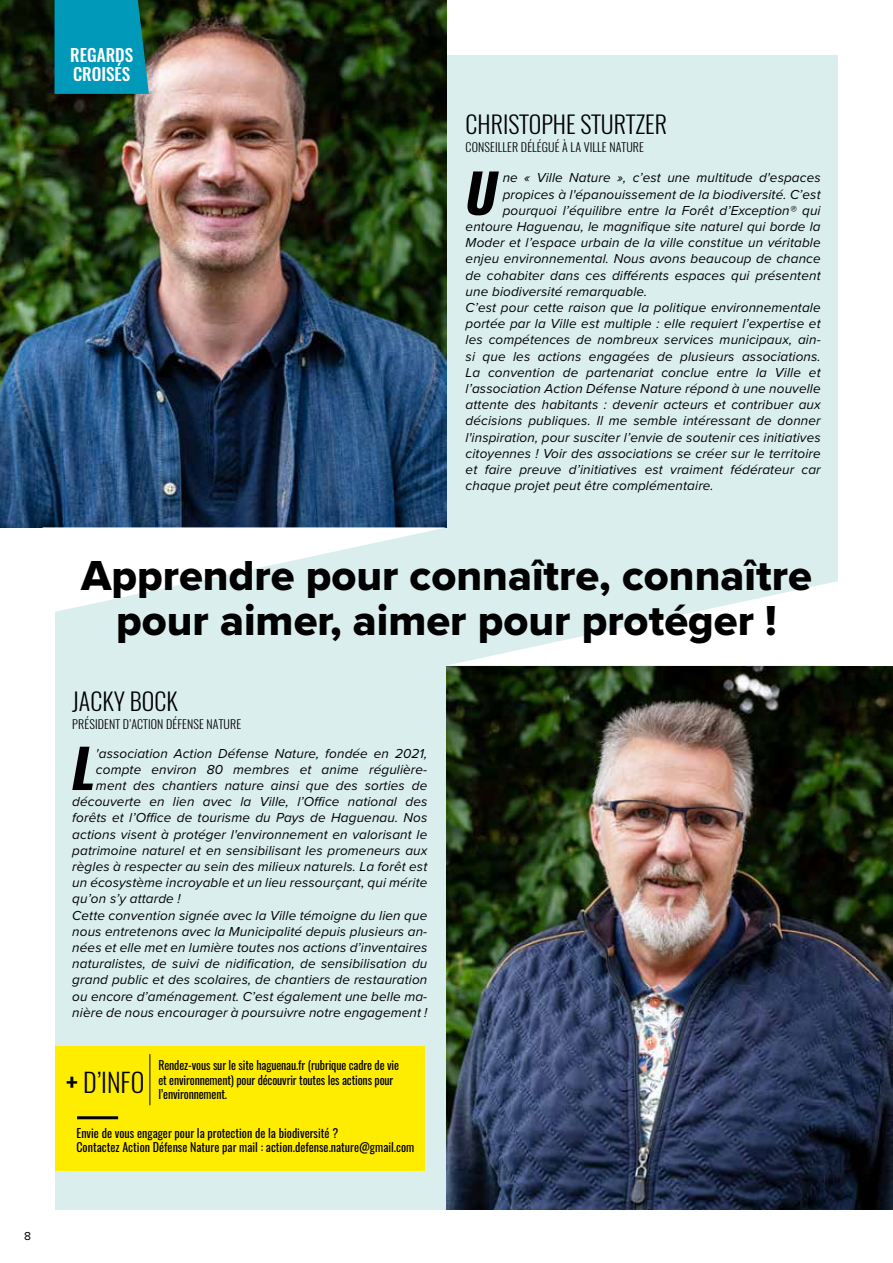
<style>
.page{position:relative;width:893px;height:1263px;background:#fff}
.page>*{position:absolute;margin:0;border:0;box-sizing:border-box;transform-origin:0 0}
.t1{font:italic 700 53.55px "Oswald";color:#000}
.t2{font:43.5px/45px "Proxima Nova Extrabld";color:#000;text-align:center}
.t3{font:300 26.1px "Oswald";color:#000}
.t4{font:300 24px "Oswald";color:#000}
.t5{font:500 17.25px/19px "Oswald";color:#fff}
.t6{font:italic 13.5px "Proxima Nova";letter-spacing:.01em;color:#000}
.t7{font:12px/14.4px "Oswald";letter-spacing:-.01em;color:#000}
.t8{font:300 12px "Oswald";letter-spacing:.01em;color:#000}
.t9{font:12px "Proxima Nova";color:#000}
.s1{font-weight:700}
</style>
<div class="page">
<div style="left:55px;top:55px;width:783px;height:1155px;background:#dbeeee"></div>
<img style="left:0;top:0;width:446px;height:527px">
<div style="left:55px;top:1046px;width:370px;height:124px;background:#ffed00"></div>
<hr style="left:150px;top:1054px;width:1px;height:51px;background:#000">
<svg style="left:43px;top:527px;width:795px;height:138px"></svg>
<img style="left:446px;top:666px;width:447px;height:544px">
<div style="left:55px;top:0;width:94px;height:94px;background:#0099b9"></div>
<hr style="left:77px;top:1116px;width:41px;height:3px;background:#000">
<p class="t9" style="left:24px;top:1229px;width:8px">8</p>
<p class="t5" style="left:70px;top:46px;width:64px">REGARDS<br>CROISÉS</p>
<h3 class="t4" style="left:466px;top:109px;width:203px">CHRISTOPHE STURTZER</h3>
<p class="t8" style="left:466px;top:139px;width:180px">CONSEILLER DÉLÉGUÉ À LA VILLE NATURE</p>
<h1 class="t1" style="left:463px;top:156px;width:47px">U</h1>
<p class="t6" style="left:503px;top:168px;width:319px">ne « Ville Nature », c’est une multitude d'espaces</p>
<p class="t6" style="left:503px;top:184px;width:319px">propices à l'épanouissement de la biodiversité. C’est</p>
<p class="t6" style="left:503px;top:200px;width:319px">pourquoi l’équilibre entre la Forêt d’Exception® qui</p>
<p class="t6" style="left:466px;top:216px;width:357px">entoure Haguenau, le magnifique site naturel qui borde la</p>
<p class="t6" style="left:466px;top:233px;width:357px">Moder et l’espace urbain de la ville constitue un véritable</p>
<p class="t6" style="left:466px;top:249px;width:357px">enjeu environnemental. Nous avons beaucoup de chance</p>
<p class="t6" style="left:466px;top:265px;width:357px">de cohabiter dans ces différents espaces qui présentent</p>
<p class="t6" style="left:466px;top:281px;width:183px">une biodiversité remarquable.</p>
<p class="t6" style="left:466px;top:297px;width:357px">C’est pour cette raison que la politique environnementale</p>
<p class="t6" style="left:466px;top:314px;width:357px">portée par la Ville est multiple : elle requiert l’expertise et</p>
<p class="t6" style="left:466px;top:330px;width:357px">les compétences de nombreux services municipaux, ain-</p>
<p class="t6" style="left:466px;top:346px;width:357px">si que les actions engagées de plusieurs associations.</p>
<p class="t6" style="left:466px;top:362px;width:357px">La convention de partenariat conclue entre la Ville et</p>
<p class="t6" style="left:466px;top:378px;width:357px">l’association Action Défense Nature répond à une nouvelle</p>
<p class="t6" style="left:466px;top:395px;width:357px">attente des habitants : devenir acteurs et contribuer aux</p>
<p class="t6" style="left:466px;top:411px;width:357px">décisions publiques. Il me semble intéressant de donner</p>
<p class="t6" style="left:466px;top:427px;width:357px">l'inspiration, pour susciter l’envie de soutenir ces initiatives</p>
<p class="t6" style="left:466px;top:443px;width:357px">citoyennes ! Voir des associations se créer sur le territoire</p>
<p class="t6" style="left:466px;top:459px;width:357px">et faire preuve d’initiatives est vraiment fédérateur car</p>
<p class="t6" style="left:466px;top:476px;width:250px">chaque projet peut être complémentaire.</p>
<h2 class="t2" style="left:81px;top:552px;width:732px">Apprendre pour connaître, connaître pour aimer, aimer pour protéger !</h2>
<h3 class="t4" style="left:72px;top:685px;width:107px">JACKY BOCK</h3>
<p class="t8" style="left:72px;top:716px;width:170px">PRÉSIDENT D’ACTION DÉFENSE NATURE</p>
<h1 class="t1" style="left:69px;top:731px;width:39px">L</h1>
<p class="t6" style="left:96px;top:743px;width:333px">'association Action Défense Nature, fondée en 2021,</p>
<p class="t6" style="left:96px;top:759px;width:333px">compte environ 80 membres et anime régulière-</p>
<p class="t6" style="left:96px;top:775px;width:333px">ment des chantiers nature ainsi que des sorties de</p>
<p class="t6" style="left:72px;top:792px;width:357px">découverte en lien avec la Ville, l’Office national des</p>
<p class="t6" style="left:72px;top:808px;width:357px">forêts et l’Office de tourisme du Pays de Haguenau. Nos</p>
<p class="t6" style="left:72px;top:824px;width:357px">actions visent à protéger l'environnement en valorisant le</p>
<p class="t6" style="left:72px;top:840px;width:357px">patrimoine naturel et en sensibilisant les promeneurs aux</p>
<p class="t6" style="left:72px;top:856px;width:357px">règles à respecter au sein des milieux naturels. La forêt est</p>
<p class="t6" style="left:72px;top:873px;width:357px">un écosystème incroyable et un lieu ressourçant, qui mérite</p>
<p class="t6" style="left:72px;top:889px;width:110px">qu’on s’y attarde !</p>
<p class="t6" style="left:72px;top:905px;width:357px">Cette convention signée avec la Ville témoigne du lien que</p>
<p class="t6" style="left:72px;top:921px;width:357px">nous entretenons avec la Municipalité depuis plusieurs an-</p>
<p class="t6" style="left:72px;top:937px;width:357px">nées et elle met en lumière toutes nos actions d’inventaires</p>
<p class="t6" style="left:72px;top:954px;width:357px">naturalistes, de suivi de nidification, de sensibilisation du</p>
<p class="t6" style="left:72px;top:970px;width:357px">grand public et des scolaires, de chantiers de restauration</p>
<p class="t6" style="left:72px;top:986px;width:357px">ou encore d’aménagement. C’est également une belle ma-</p>
<p class="t6" style="left:72px;top:1002px;width:357px">nière de nous encourager à poursuivre notre engagement !</p>
<h3 class="t3" style="left:66px;top:1065px;width:80px"><span class="s1">+</span> D’INFO</h3>
<p class="t7" style="left:158px;top:1057px;width:242px">Rendez-vous sur le site haguenau.fr (rubrique cadre de vie et environnement) pour découvrir toutes les actions pour l’environnement.</p>
<p class="t7" style="left:76px;top:1124px;width:339px">Envie de vous engager pour la protection de la biodiversité ?<br>Contactez Action Défense Nature par mail : action.defense.nature@gmail.com</p>
</div>
